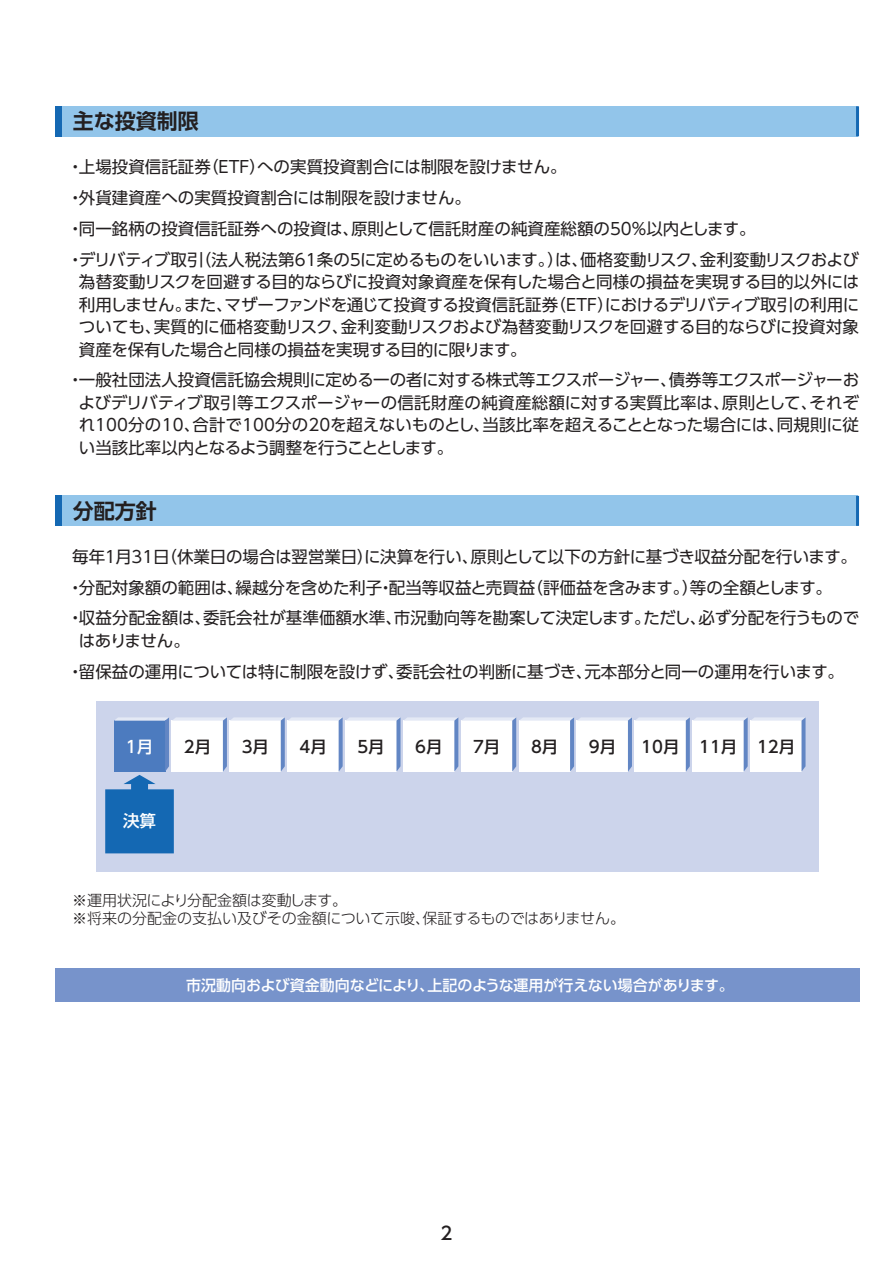
<style>
.page{position:relative;width:893px;height:1263px;background:#fff}
.page>*{position:absolute;margin:0;border:0;box-sizing:border-box;transform-origin:0 0}
.t1{font:700 21px "UD Shin Go Pro De";color:#231f20}
.t2{font:500 18px "UD Shin Go Pro";color:#231f20}
.t3{font:16.5px/30.8px "UD Shin Go Pro";letter-spacing:-.005em;color:#231f20}
.t4{font:500 16.5px "UD Shin Go Pro";letter-spacing:-.005em;color:#231f20}
.t5{font:500 16.5px "UD Shin Go Pro";color:#fff}
.t6{font:300 15px/18px "UD Shin Go Pro";letter-spacing:-.01em;color:#231f20}
.t7{font:500 15px "UD Shin Go Pro";letter-spacing:-.005em;color:#fff}
</style>
<div class="page">
<div style="left:55px;top:106px;width:7px;height:30px;background:#1468b3"></div>
<div style="left:62px;top:106px;width:795px;height:30px;background:#92c5ea"></div>
<hr style="left:856px;top:106px;width:3px;height:30px;background:#1468b3">
<div style="left:55px;top:496px;width:7px;height:30px;background:#1468b3"></div>
<div style="left:62px;top:496px;width:795px;height:30px;background:#92c5ea"></div>
<hr style="left:856px;top:496px;width:3px;height:30px;background:#1468b3">
<div style="left:96px;top:701px;width:722px;height:170px;background:#ccd4eb"></div>
<svg style="left:105px;top:717px;width:700px;height:136px"></svg>
<div style="left:55px;top:968px;width:804px;height:34px;background:#7793cb"></div>
<p class="t1" style="left:73px;top:104px;width:127px">主な投資制限</p>
<p class="t3" style="left:67px;top:151px;width:793px">・上場投資信託証券（ETF）への実質投資割合には制限を設けません。<br>・外貨建資産への実質投資割合には制限を設けません。<br>・同一銘柄の投資信託証券への投資は、原則として信託財産の純資産総額の50％以内とします。<br>・デリバティブ取引（法人税法第61条の５に定めるものをいいます。）は、価格変動リスク、金利変動リスクおよび</p>
<p class="t3" style="left:79px;top:270px;width:782px;line-height:22.5px;text-align:justify">為替変動リスクを回避する目的ならびに投資対象資産を保有した場合と同様の損益を実現する目的以外には利用しません。また、マザーファンドを通じて投資する投資信託証券（ETF）におけるデリバティブ取引の利用についても、実質的に価格変動リスク、金利変動リスクおよび為替変動リスクを回避する目的ならびに投資対象資産を保有した場合と同様の損益を実現する目的に限ります。</p>
<p class="t3" style="left:78px;top:368px;width:782px;line-height:22.5px;text-align:justify;text-indent:-11px">・一般社団法人投資信託協会規則に定める一の者に対する株式等エクスポージャー、債券等エクスポージャーおよびデリバティブ取引等エクスポージャーの信託財産の純資産総額に対する実質比率は、原則として、それぞれ100分の10、合計で100分の20を超えないものとし、当該比率を超えることとなった場合には、同規則に従い当該比率以内となるよう調整を行うこととします。</p>
<p class="t1" style="left:73px;top:494px;width:85px">分配方針</p>
<p class="t3" style="left:67px;top:541px;width:793px">毎年１月31日（休業日の場合は翌営業日）に決算を行い、原則として以下の方針に基づき収益分配を行います。・分配対象額の範囲は、繰越分を含めた利子・配当等収益と売買益（評価益を含みます。）等の全額とします。<br>・収益分配金額は、委託会社が基準価額水準、市況動向等を勘案して決定します。ただし、必ず分配を行うもので</p>
<p class="t3" style="left:67px;top:625px;width:778px;text-indent:11px">はありません。<br>・留保益の運用については特に制限を設けず、委託会社の判断に基づき、元本部分と同一の運用を行います。</p>
<p class="t5" style="left:126px;top:733px;width:29px">1月</p>
<p class="t5" style="left:123px;top:808px;width:34px">決算</p>
<p class="t4" style="left:184px;top:733px;width:29px">2月</p>
<p class="t4" style="left:242px;top:733px;width:29px">3月</p>
<p class="t4" style="left:300px;top:733px;width:29px">4月</p>
<p class="t4" style="left:357px;top:733px;width:29px">5月</p>
<p class="t4" style="left:415px;top:733px;width:29px">6月</p>
<p class="t4" style="left:473px;top:733px;width:29px">7月</p>
<p class="t4" style="left:531px;top:733px;width:29px">8月</p>
<p class="t4" style="left:589px;top:733px;width:29px">9月</p>
<p class="t4" style="left:641px;top:733px;width:155px">10月 11月 12月</p>
<p class="t6" style="left:72px;top:891px;width:554px">※運用状況により分配金額は変動します。<br>※将来の分配金の支払い及びその金額について示唆、保証するものではありません。</p>
<p class="t7" style="left:186px;top:973px;width:549px">市況動向および資金動向などにより、上記のような運用が行えない場合があります。</p>
<p class="t2" style="left:441px;top:1218px;width:13px">2</p>
</div>
